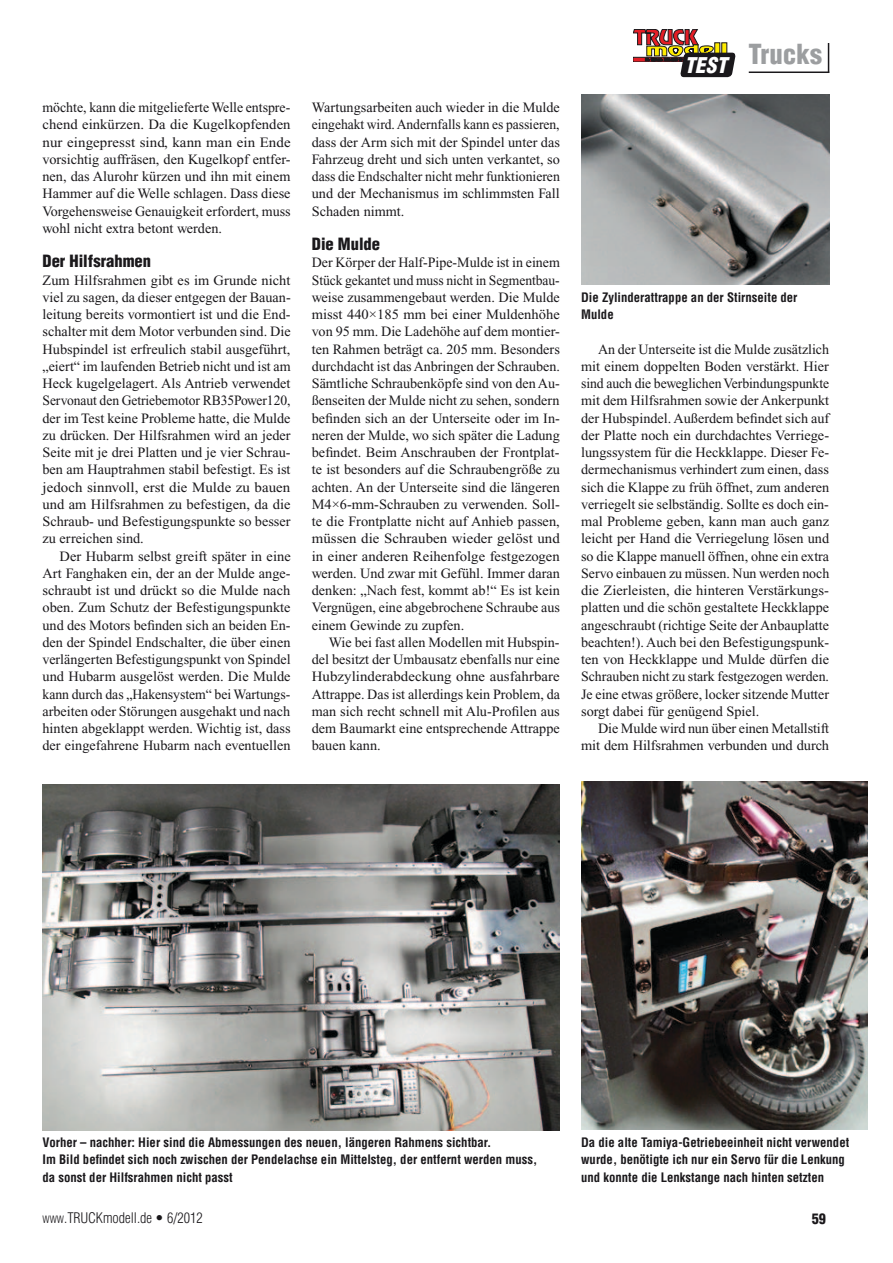
<style>
.page{position:relative;width:893px;height:1263px;background:#fff}
.page>*{position:absolute;margin:0;border:0;box-sizing:border-box;transform-origin:0 0}
.t1{font:900 condensed 27px "Helvetica";color:#9c9ea0}
.t2{font:italic 900 condensed 21.15px "Helvetica";color:#fff}
.t3{font:900 condensed 16.5px "Helvetica";color:#1a181b}
.t4{font:14.25px/17.2px "Times New Roman";color:#1a181b;text-align:justify}
.t5{font:300 condensed 14.25px "Helvetica";color:#1a181b}
.t6{font:900 condensed 14.25px "Helvetica";color:#1a181b}
.t7{font:700 condensed 12.75px/17.2px "Helvetica";color:#1a181b}
.s1{font-size:10.05px}
.s2{font-style:inherit}
</style>
<div class="page">
<hr style="left:749px;top:72px;width:80px;height:1px;background:#1a181b">
<hr style="left:828px;top:43px;width:1px;height:30px;background:#1a181b">
<svg style="left:634px;top:29px;width:102px;height:48px"></svg>
<div style="left:688px;top:57px;width:43px;height:17px;background:#1a181b"></div>
<img style="left:43px;top:785px;width:517px;height:345px">
<img style="left:581px;top:95px;width:248px;height:190px">
<img style="left:581px;top:781px;width:286px;height:349px">
<p class="t4" style="left:43px;top:99px;width:250px">möchte, kann die mitgelieferte Welle entspre&shy;chend einkürzen. Da die Kugelkopfenden nur eingepresst sind, kann man ein Ende vorsichtig auffräsen, den Kugelkopf entfer&shy;nen, das Alurohr kürzen und ihn mit einem Hammer auf die Welle schlagen. Dass diese Vorgehensweise Genauigkeit erfordert, muss wohl nicht extra betont werden.</p>
<p class="t3" style="left:43px;top:251px;width:110px">Der Hilfsrahmen</p>
<p class="t4" style="left:43px;top:271px;width:250px">Zum Hilfsrahmen gibt es im Grunde nicht viel zu sagen, da dieser entgegen der Bauan&shy;leitung bereits vormontiert ist und die End&shy;schalter mit dem Motor verbunden sind. Die Hubspindel ist erfreulich stabil ausgeführt, „eiert“ im laufenden Betrieb nicht und ist am Heck kugelgelagert. Als Antrieb verwendet Servonaut den Getriebemotor RB35Power120, der im Test keine Probleme hatte, die Mulde zu drücken. Der Hilfsrahmen wird an jeder Seite mit je drei Platten und je vier Schrau&shy;ben am Hauptrahmen stabil befestigt. Es ist jedoch sinnvoll, erst die Mulde zu bauen und am Hilfsrahmen zu befestigen, da die Schraub- und Befestigungspunkte so besser zu erreichen sind.</p>
<p class="t4" style="left:43px;top:547px;width:250px;text-indent:17px">Der Hubarm selbst greift später in eine Art Fanghaken ein, der an der Mulde ange&shy;schraubt ist und drückt so die Mulde nach oben. Zum Schutz der Befestigungspunkte und des Motors befinden sich an beiden En&shy;den der Spindel Endschalter, die über einen verlängerten Befestigungspunkt von Spindel und Hubarm ausgelöst werden. Die Mulde kann durch das „Hakensystem“ bei Wartungs&shy;arbeiten oder Störungen ausgehakt und nach hinten abgeklappt werden. Wichtig ist, dass der eingefahrene Hubarm nach eventuellen</p>
<p class="t4" style="left:312px;top:99px;width:250px">Wartungsarbeiten auch wieder in die Mulde eingehakt wird. Andernfalls kann es passieren, dass der Arm sich mit der Spindel unter das Fahrzeug dreht und sich unten verkantet, so dass die Endschalter nicht mehr funktionieren und der Mechanismus im schlimmsten Fall Schaden nimmt.</p>
<p class="t3" style="left:312px;top:234px;width:70px">Die Mulde</p>
<p class="t4" style="left:312px;top:254px;width:250px">Der Körper der Half-Pipe-Mulde ist in einem Stück gekantet und muss nicht in Segmentbau&shy;weise zusammengebaut werden. Die Mulde misst 440×185 mm bei einer Muldenhöhe von 95 mm. Die Ladehöhe auf dem montier&shy;ten Rahmen beträgt ca. 205 mm. Besonders durchdacht ist das Anbringen der Schrauben.<br>Sämtliche Schraubenköpfe sind von den Au&shy;ßenseiten der Mulde nicht zu sehen, sondern befinden sich an der Unterseite oder im In&shy;neren der Mulde, wo sich später die Ladung befindet. Beim Anschrauben der Frontplat&shy;te ist besonders auf die Schraubengröße zu achten. An der Unterseite sind die längeren M4×6-mm-Schrauben zu verwenden. Soll&shy;te die Frontplatte nicht auf Anhieb passen, müssen die Schrauben wieder gelöst und in einer anderen Reihenfolge festgezogen werden. Und zwar mit Gefühl. Immer daran denken: „Nach fest, kommt ab!“ Es ist kein Vergnügen, eine abgebrochene Schraube aus einem Gewinde zu zupfen.</p>
<p class="t4" style="left:312px;top:633px;width:250px;text-indent:17px">Wie bei fast allen Modellen mit Hubspin&shy;del besitzt der Umbausatz ebenfalls nur eine Hubzylinderabdeckung ohne ausfahrbare Attrappe. Das ist allerdings kein Problem, da man sich recht schnell mit Alu-Profilen aus dem Baumarkt eine entsprechende Attrappe bauen kann.</p>
<h2 class="t2" style="left:684px;top:52px;width:44px">TEST</h2>
<h1 class="t1" style="left:748px;top:38px;width:75px">Trucks</h1>
<p class="t7" style="left:581px;top:288px;width:218px">Die Zylinderattrappe an der Stirnseite der<br>Mulde</p>
<p class="t4" style="left:581px;top:340px;width:250px;text-indent:17px">An der Unterseite ist die Mulde zusätzlich mit einem doppelten Boden verstärkt. Hier sind auch die beweglichen Verbindungspunkte mit dem Hilfsrahmen sowie der Ankerpunkt der Hubspindel. Außerdem befindet sich auf der Platte noch ein durchdachtes Verriege&shy;lungssystem für die Heckklappe. Dieser Fe&shy;dermechanismus verhindert zum einen, dass sich die Klappe zu früh öffnet, zum anderen verriegelt sie selbständig. Sollte es doch ein&shy;mal Probleme geben, kann man auch ganz leicht per Hand die Verriegelung lösen und so die Klappe manuell öffnen, ohne ein extra Servo einbauen zu müssen. Nun werden noch die Zierleisten, die hinteren Verstärkungs&shy;platten und die schön gestaltete Heckklappe angeschraubt (richtige Seite der Anbauplatte beachten!). Auch bei den Befestigungspunk&shy;ten von Heckklappe und Mulde dürfen die Schrauben nicht zu stark festgezogen werden.<br>Je eine etwas größere, locker sitzende Mutter sorgt dabei für genügend Spiel.</p>
<p class="t4" style="left:581px;top:720px;width:250px;text-align:right">Die Mulde wird nun über einen Metallstift mit dem Hilfsrahmen verbunden und durch</p>
<p class="t7" style="left:43px;top:1134px;width:496px">Vorher – nachher: Hier sind die Abmessungen des neuen, längeren Rahmens sichtbar.<br>Im Bild befindet sich noch zwischen der Pendelachse ein Mittelsteg, der entfernt werden muss, da sonst der Hilfsrahmen nicht passt</p>
<p class="t7" style="left:581px;top:1134px;width:270px">Da die alte Tamiya-Getriebeeinheit nicht verwendet wurde, benötigte ich nur ein Servo für die Lenkung und konnte die Lenkstange nach hinten setzten</p>
<p class="t5" style="left:43px;top:1209px;width:162px"><span class="s1">WWW</span><span class="s2">.T</span>RUCKmodell.de • 6/2012</p>
<p class="t6" style="left:812px;top:1209px;width:16px">59</p>
</div>
